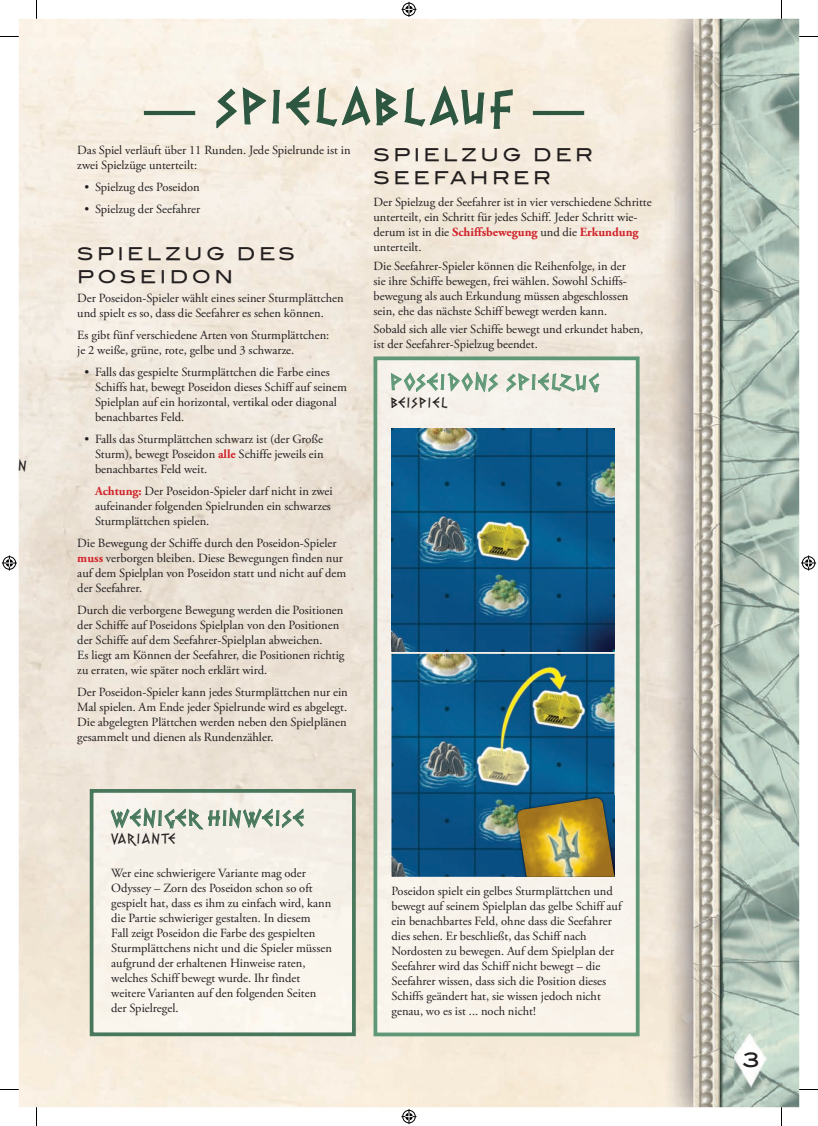
<style>
.page{position:relative;width:818px;height:1126px;background:#fff}
.page>*{position:absolute;margin:0;border:0;box-sizing:border-box;transform-origin:0 0}
.t1{font:50px "PR Hydra";letter-spacing:.15em;color:#2d5741}
.t2{font:22.5px "PR Hydra";letter-spacing:.135em;color:#5f9876}
.t3{font:22.5px "PR Hydra";letter-spacing:.1em;color:#47785c}
.t4{font:20px "Blair Md ITCTT Medium";color:#231f20}
.t5{font:17.5px/22.5px "Blair Md ITCTT Medium";letter-spacing:.2em;color:#231f20}
.t6{font:15px "PR Hydra";letter-spacing:.135em;color:#231f20}
.t7{font:12.5px/15px "Adobe Garamond Pro";color:#231f20}
.s1{font-weight:700;color:#d1232a}
</style>
<div class="page">
<img style="left:19px;top:19px;width:779px;height:1088px">
<img style="left:733px;top:1034px;width:33px;height:53px">
<div style="left:144px;top:111px;width:51px;height:4px;border:1px solid #2d5741"></div>
<svg style="left:215px;top:85px;width:298px;height:44px;background:#dbd9cc"></svg>
<div style="left:532px;top:111px;width:52px;height:4px;border:1px solid #2d5741"></div>
<div style="left:378px;top:361px;width:256px;height:293px;background:#f5f1ea"></div>
<div style="left:378px;top:654px;width:40px;height:377px;background:#f9f4ec"></div>
<div style="left:594px;top:654px;width:40px;height:377px;background:#f8f3eb"></div>
<div style="left:418px;top:876px;width:176px;height:155px;background:#f8f3eb"></div>
<svg style="left:390px;top:361px;width:108px;height:46px;background:#e5e7de"></svg>
<svg style="left:506px;top:362px;width:93px;height:45px;background:#e4e6dc"></svg>
<img style="left:391px;top:428px;width:223px;height:223px">
<img style="left:391px;top:653px;width:223px;height:223px">
<img style="left:514px;top:795px;width:100px;height:81px">
<img style="left:516px;top:798px;width:98px;height:78px">
<div style="left:373px;top:356px;width:266px;height:680px;border:4px solid #5f9876"></div>
<div style="left:95px;top:794px;width:255px;height:237px;background:#f9f4ec"></div>
<svg style="left:110px;top:796px;width:193px;height:35px;background:#dbdfd4"></svg>
<div style="left:90px;top:789px;width:265px;height:247px;border:4px solid #47785c"></div>
<svg style="left:0;top:36px;width:19px;height:1px"></svg>
<svg style="left:798px;top:36px;width:19px;height:1px"></svg>
<svg style="left:0;top:1089px;width:19px;height:1px"></svg>
<svg style="left:798px;top:1088px;width:19px;height:2px"></svg>
<svg style="left:36px;top:0;width:1px;height:19px"></svg>
<svg style="left:36px;top:1107px;width:1px;height:18px"></svg>
<svg style="left:401px;top:2px;width:15px;height:15px"></svg>
<svg style="left:401px;top:1109px;width:15px;height:14px"></svg>
<svg style="left:2px;top:555px;width:15px;height:15px"></svg>
<svg style="left:801px;top:555px;width:14px;height:15px"></svg>
<h1 class="t1" style="left:144px;top:70px;width:441px">— SPIELABLAUF —</h1>
<p class="t7" style="left:77px;top:143px;width:275px">Das Spiel verläuft über 11 Runden. Jede Spielrunde ist in zwei Spielzüge unterteilt:</p>
<p class="t7" style="left:84px;top:180px;width:117px">• Spielzug des Poseidon</p>
<p class="t7" style="left:84px;top:202px;width:117px">• Spielzug der Seefahrer</p>
<h3 class="t5" style="left:77px;top:243px;width:219px">SPIELZUG DES<br>POSEIDON</h3>
<p class="t7" style="left:77px;top:290px;width:268px">Der Poseidon-Spieler wählt eines seiner Sturmplättchen und spielt es so, dass die Seefahrer es sehen können.</p>
<p class="t7" style="left:77px;top:327px;width:253px">Es gibt fünf verschiedene Arten von Sturmplättchen: je 2 weiße, grüne, rote, gelbe und 3 schwarze.</p>
<p class="t7" style="left:95px;top:364px;width:253px;text-indent:-11px">• Falls das gespielte Sturmplättchen die Farbe eines Schiffs hat, bewegt Poseidon dieses Schiff auf seinem Spielplan auf ein horizontal, vertikal oder diagonal benachbartes Feld.</p>
<p class="t7" style="left:95px;top:432px;width:230px;text-align:justify;text-indent:-11px">• Falls das Sturmplättchen schwarz ist (der Große Sturm), bewegt Poseidon <span class="s1">alle</span> Schiffe jeweils ein benachbartes Feld weit.</p>
<p class="t7" style="left:95px;top:484px;width:239px"><span class="s1">Achtung:</span> Der Poseidon-Spieler darf nicht in zwei aufeinander folgenden Spielrunden ein schwarzes<br>Sturmplättchen spielen.</p>
<p class="t7" style="left:77px;top:536px;width:270px">Die Bewegung der Schiffe durch den Poseidon-Spieler <span class="s1">muss</span> verborgen bleiben. Diese Bewegungen finden nur auf dem Spielplan von Poseidon statt und nicht auf dem der Seefahrer.</p>
<p class="t7" style="left:77px;top:603px;width:268px">Durch die verborgene Bewegung werden die Positionen der Schiffe auf Poseidons Spielplan von den Positionen der Schiffe auf dem Seefahrer-Spielplan abweichen.<br>Es liegt am Können der Seefahrer, die Positionen richtig zu erraten, wie später noch erklärt wird.</p>
<p class="t7" style="left:77px;top:685px;width:272px;text-align:justify">Der Poseidon-Spieler kann jedes Sturmplättchen nur ein Mal spielen. Am Ende jeder Spielrunde wird es abgelegt.<br>Die abgelegten Plättchen werden neben den Spielplänen gesammelt und dienen als Rundenzähler.</p>
<h3 class="t5" style="left:373px;top:144px;width:221px">SPIELZUG DER<br>SEEFAHRER</h3>
<p class="t7" style="left:373px;top:195px;width:279px">Der Spielzug der Seefahrer ist in vier verschiedene Schritte unterteilt, ein Schritt für jedes Schiff. Jeder Schritt wie&shy;de rum ist in die <span class="s1">Schiffsbewegung</span> und die <span class="s1">Erkundung </span>unterteilt.</p>
<p class="t7" style="left:373px;top:258px;width:256px">Die Seefahrer-Spieler können die Reihenfolge, in der sie ihre Schiffe bewegen, frei wählen. Sowohl Schiffs&shy;bewegung als auch Erkundung müssen abgeschlossen sein, ehe das nächste Schiff bewegt werden kann.</p>
<p class="t7" style="left:373px;top:322px;width:271px">Sobald sich alle vier Schiffe bewegt und erkundet haben, ist der Seefahrer-Spielzug beendet.</p>
<h2 class="t2" style="left:391px;top:365px;width:208px">POSEIDONS SPIELZUG</h2>
<p class="t6" style="left:391px;top:391px;width:57px">BEISPIEL</p>
<h2 class="t3" style="left:111px;top:801px;width:193px">WENIGER HINWEISE</h2>
<p class="t6" style="left:111px;top:827px;width:65px">VARIANTE</p>
<p class="t7" style="left:111px;top:865px;width:222px">Wer eine schwierigere Variante mag oder Odyssey – Zorn des Poseidon schon so oft gespielt hat, dass es ihm zu einfach wird, kann die Partie schwieriger gestalten. In diesem<br>Fall zeigt Poseidon die Farbe des gespielten Sturmplättchens nicht und die Spieler müssen aufgrund der erhaltenen Hinweise raten, welches Schiff bewegt wurde. Ihr findet weitere Varianten auf den folgenden Seiten der Spielregel.</p>
<p class="t7" style="left:391px;top:884px;width:231px">Poseidon spielt ein gelbes Sturmplättchen und bewegt auf seinem Spielplan das gelbe Schiff auf ein benachbartes Feld, ohne dass die Seefahrer dies sehen. Er beschließt, das Schiff nach<br>Nord osten zu bewegen. Auf dem Spielplan der See fahrer wird das Schiff nicht bewegt – die<br>See fahrer wissen, dass sich die Position dieses Schiffs geändert hat, sie wissen jedoch nicht genau, wo es ist ... noch nicht!</p>
<h3 class="t4" style="left:742px;top:1047px;width:19px">3</h3>
</div>
